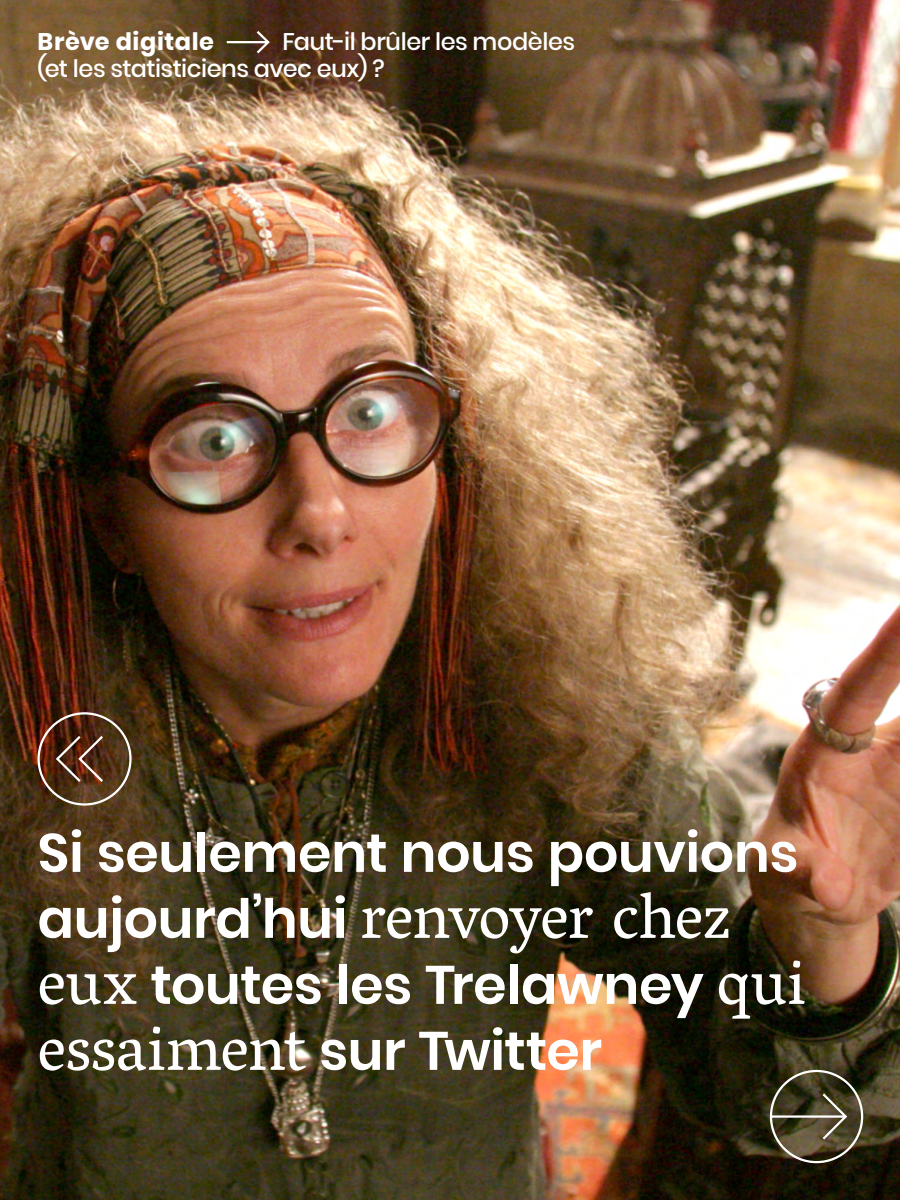
<style>
.page{position:relative;width:900px;height:1200px;background:#fff}
.page>*{position:absolute;margin:0;border:0;box-sizing:border-box;transform-origin:0 0}
.t1{font:63.75px "Vesper Libre";letter-spacing:-.015em;color:#fff}
.t2{font:600 54px/66px "Poppins";letter-spacing:-.005em;color:#fff}
.t3{font:500 24px/27px "Poppins";letter-spacing:-.02em;color:#fff}
.t4{font:700 24px "Poppins";letter-spacing:.025em;color:#fff}
.s1{font-family:"Poppins";font-weight:600;font-size:54px}
.s2{font-family:"Vesper Libre";font-weight:400;font-size:63.75px}
</style>
<div class="page">
<img style="left:0;top:0;width:900px;height:1200px">
<svg style="left:769px;top:1069px;width:95px;height:95px"></svg>
<svg style="left:225px;top:29px;width:46px;height:27px"></svg>
<img style="left:36px;top:711px;width:97px;height:96px">
<p class="t4" style="left:38px;top:28px;width:178px">Brève digitale</p>
<p class="t3" style="left:38px;top:29px;width:539px;text-indent:245px">Faut-il brûler les modèles (et les statisticiens avec eux) ?</p>
<p class="t2" style="left:38px;top:820px;width:762px">Si seulement nous pouvions</p>
<p class="t1" style="left:38px;top:879px;width:695px"><span class="s1">aujourd’hui</span> renvoyer chez</p>
<p class="t2" style="left:37px;top:952px;width:770px"><span class="s2">eux</span> toutes les Trelawney <span class="s2">qui essaiment</span> sur Twitter</p>
</div>
